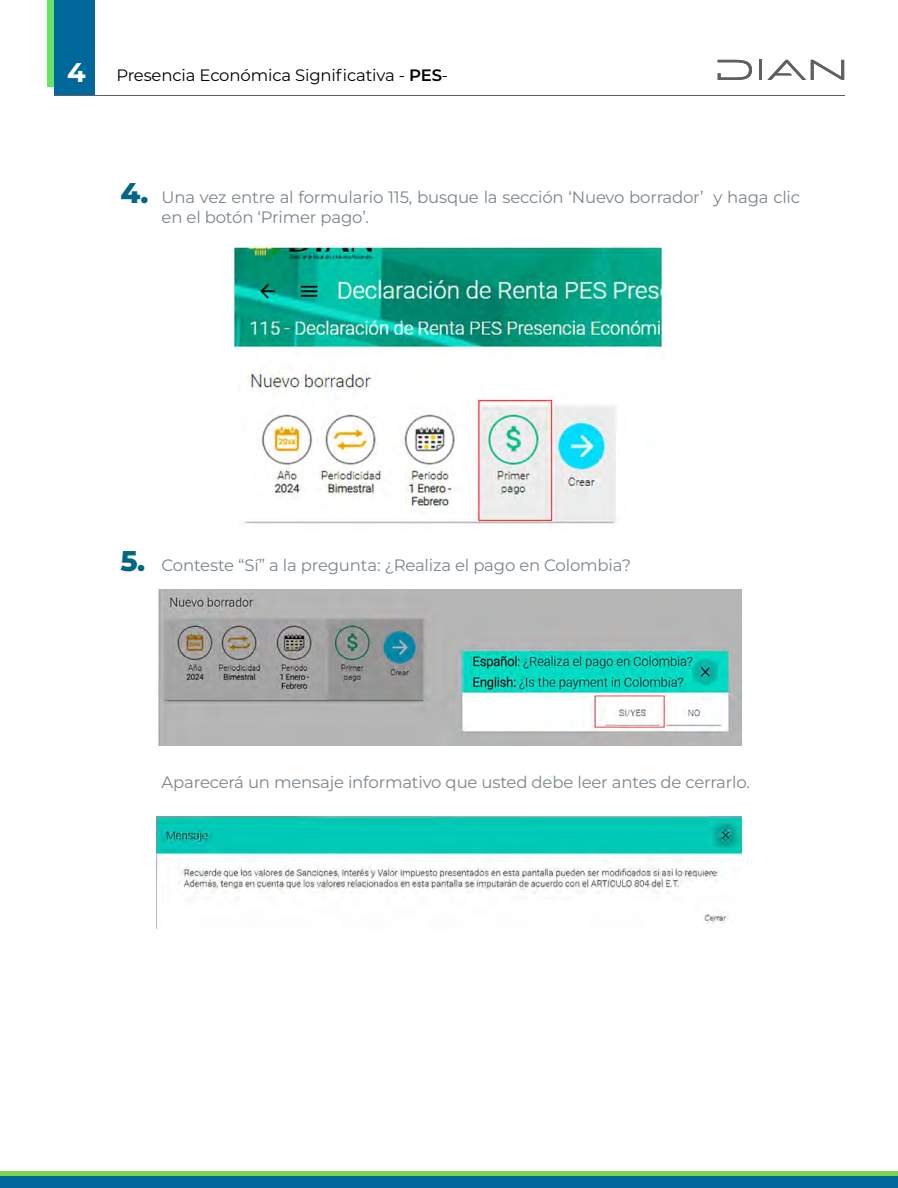
<style>
.page{position:relative;width:898px;height:1188px;background:#fff}
.page>*{position:absolute;margin:0;border:0;box-sizing:border-box;transform-origin:0 0}
.t1{font:100 28.5px "Montserrat";color:#036682}
.t2{font:100 16.5px/19.8px "Montserrat";letter-spacing:-.01em;color:#7b858d}
.t3{font:16.5px "Montserrat";letter-spacing:-.01em;color:#000}
.s1{font-weight:100;font-size:27px;color:#fff}
.s2{font-weight:600}
.s3{font-size:28.5px;color:#036682}
</style>
<div class="page">
<div style="left:0;top:1172px;width:898px;height:16px;background:#78d64b"></div>
<div style="left:47px;top:0;width:12px;height:86px;background:#64e664"></div>
<div style="left:54px;top:0;width:41px;height:95px;background:#00689a"></div>
<hr style="left:54px;top:95px;width:791px;height:1px;background:#606060">
<svg style="left:718px;top:60px;width:34px;height:20px"></svg>
<hr style="left:759px;top:60px;width:3px;height:20px;background:#606060">
<svg style="left:767px;top:60px;width:77px;height:20px"></svg>
<div style="left:0;top:1176px;width:898px;height:12px;background:#00689a"></div>
<img style="left:233px;top:247px;width:432px;height:277px">
<img style="left:158px;top:590px;width:583px;height:155px">
<img style="left:156px;top:816px;width:586px;height:113px">
<p class="t3" style="left:67px;top:64px;width:382px"><span class="s1">4</span> Presencia Económica Significativa - <span class="s2">PES</span>-</p>
<h1 class="t1" style="left:120px;top:174px;width:30px">4.</h1>
<p class="t2" style="left:162px;top:187px;width:640px">Una vez entre al formulario 115, busque la sección ‘Nuevo borrador’ y haga clic en el botón ‘Primer pago’.</p>
<p class="t2" style="left:120px;top:555px;width:512px"><span class="s3">5.</span> Conteste “Sí” a la pregunta: ¿Realiza el pago en Colombia?</p>
<p class="t2" style="left:162px;top:772px;width:590px">Aparecerá un mensaje informativo que usted debe leer antes de cerrarlo.</p>
</div>
